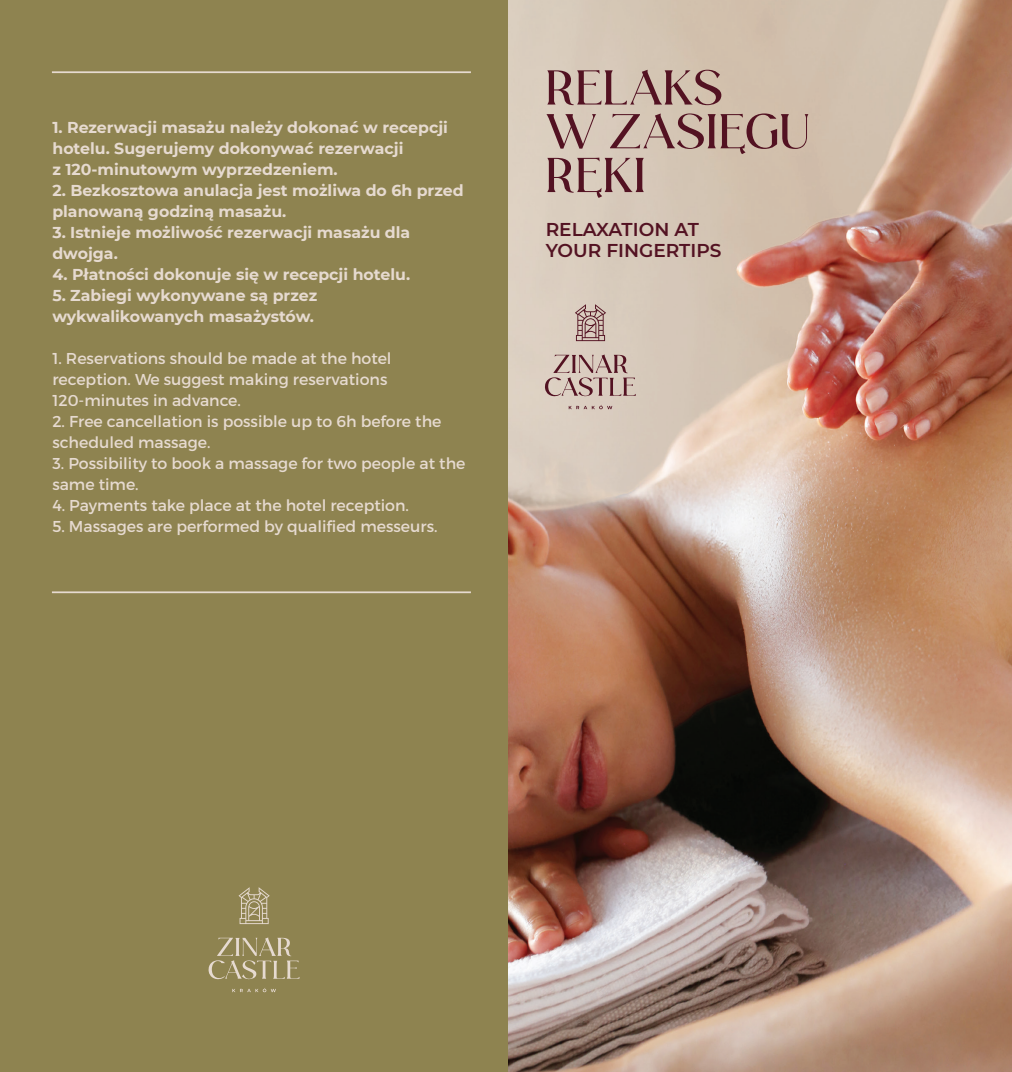
<style>
.page{position:relative;width:1012px;height:1072px;background:#fff}
.page>*{position:absolute;margin:0;border:0;box-sizing:border-box;transform-origin:0 0}
.t1{font:700 53.2px/43.8px "Moneta";color:#531222}
.t2{font:600 18.55px/21.2px "Montserrat";color:#531222}
.t3{font:700 15.75px/21px "Montserrat";color:#e6dad0}
.t4{font:15.75px/21px "Montserrat";color:#e6dad0}
</style>
<div class="page">
<img style="left:507px;top:0;width:505px;height:1071px">
<div style="left:0;top:0;width:507px;height:1071px;background:#8e8350"></div>
<svg style="left:545px;top:354px;width:91px;height:55px"></svg>
<svg style="left:575px;top:304px;width:31px;height:37px"></svg>
<svg style="left:208px;top:937px;width:92px;height:55px"></svg>
<svg style="left:238px;top:887px;width:32px;height:37px"></svg>
<hr style="left:52px;top:591px;width:419px;height:2px;background:#e6dad0">
<hr style="left:52px;top:71px;width:419px;height:2px;background:#e6dad0">
<p class="t3" style="left:52px;top:116px;width:397px">1. Rezerwacji masażu należy dokonać w recepcji hotelu. Sugerujemy dokonywać rezerwacji<br>z 120-minutowym wyprzedzeniem.</p>
<p class="t3" style="left:52px;top:179px;width:413px">2. Bezkosztowa anulacja jest możliwa do 6h przed planowaną godziną masażu.</p>
<p class="t3" style="left:52px;top:221px;width:359px">3. Istnieje możliwość rezerwacji masażu dla dwojga.</p>
<p class="t3" style="left:52px;top:263px;width:359px">4. Płatności dokonuje się w recepcji hotelu.</p>
<p class="t3" style="left:52px;top:284px;width:266px">5. Zabiegi wykonywane są przez wykwalikowanych masażystów.</p>
<p class="t4" style="left:52px;top:348px;width:341px">1. Reservations should be made at the hotel reception. We suggest making reservations<br>120-minutes in advance.</p>
<p class="t4" style="left:52px;top:411px;width:391px">2. Free cancellation is possible up to 6h before the scheduled massage.</p>
<p class="t4" style="left:52px;top:453px;width:415px">3. Possibility to book a massage for two people at the same time.</p>
<p class="t4" style="left:52px;top:495px;width:358px">4. Payments take place at the hotel reception.</p>
<p class="t4" style="left:52px;top:516px;width:387px">5. Massages are performed by qualified messeurs.</p>
<h1 class="t1" style="left:546px;top:71px;width:266px">RELAKS<br>W ZASIĘGU<br>RĘKI</h1>
<p class="t2" style="left:546px;top:217px;width:177px">RELAXATION AT<br>YOUR FINGERTIPS</p>
</div>
